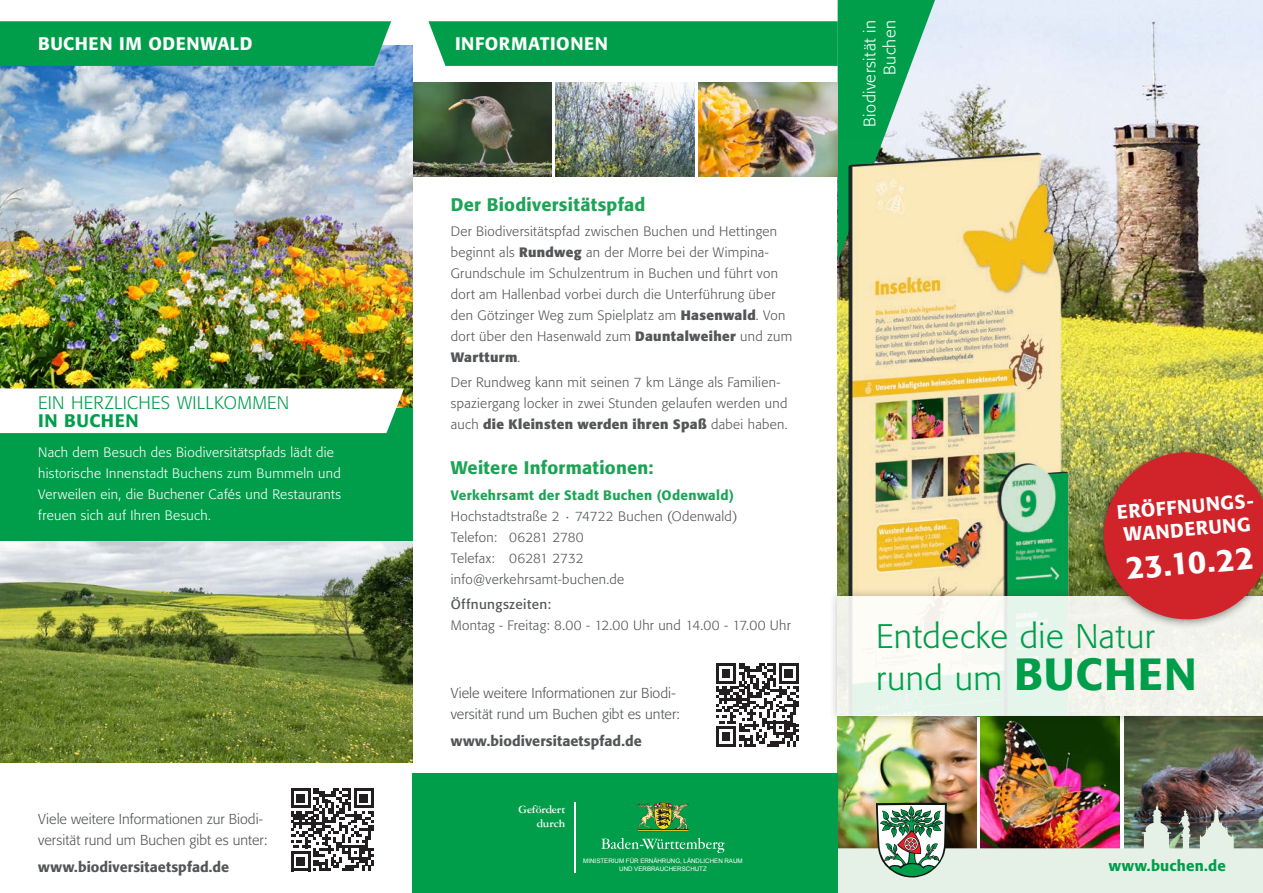
<style>
.page{position:relative;width:1263px;height:893px;background:#fff}
.page>*{position:absolute;margin:0;border:0;box-sizing:border-box;transform-origin:0 0}
.t1{font:300 33.75px/42px "Formata";letter-spacing:.02em;color:#009e4b}
.t2{font:500 31.35px "Formata";color:#fff}
.t3{font:500 19.35px/23.2px "Formata";color:#fff}
.t4{font:500 18px "Formata";letter-spacing:.02em;color:#1ca456}
.t5{font:500 18px "Formata";letter-spacing:.035em;color:#fff}
.t6{font:300 18px "Formata";letter-spacing:.025em;color:#009e4b}
.t7{font:500 18px "Formata";letter-spacing:.035em;color:#009e4b}
.t8{font:300 16.5px/19.8px "Formata";letter-spacing:.03em;color:#fff;text-align:right}
.t9{font:500 15px "Formata";letter-spacing:.015em;color:#009e4b}
.t10{font:300 14.25px/21px "Formata";letter-spacing:.005em;color:#545557}
.t11{font:500 14.25px "Formata";letter-spacing:.01em;color:#545557}
.t12{font:300 13.5px/21px "Formata";letter-spacing:.03em;color:#545557}
.t13{font:300 13.5px/21px "Formata";letter-spacing:.03em;color:#fff}
.t14{font:13.5px "Formata";letter-spacing:.035em;color:#545557}
.t15{font:700 11.7px/14px "Garamond 3 LT Std";letter-spacing:-.02em;color:#fffefa;text-align:right}
.t16{font:6.15px/7.4px "Arial";color:#fffefa;text-align:center}
.s1{font-weight:700}
.s2{font-weight:500;color:#1ca456}
.s3{font-family:"Officina Serif Std";font-weight:400}
.s4{font-weight:500;font-size:44.7px}
</style>
<div class="page">
<img style="left:0;top:541px;width:412px;height:221px">
<img style="left:838px;top:0;width:425px;height:587px">
<img style="left:842px;top:140px;width:234px;height:447px">
<img style="left:981px;top:725px;width:139px;height:77px">
<img style="left:838px;top:725px;width:138px;height:77px">
<img style="left:412px;top:83px;width:16px;height:93px">
<img style="left:1124px;top:725px;width:139px;height:77px">
<div style="left:0;top:210px;width:412px;height:331px;background:#009e4b"></div>
<img style="left:0;top:46px;width:412px;height:362px">
<div style="left:828px;top:587px;width:435px;height:138px;background:#231f20;opacity:.35"></div>
<div style="left:838px;top:596px;width:425px;height:120px;background:linear-gradient(to right,#f2f8f3,#f2f3eb)"></div>
<img style="left:838px;top:802px;width:425px;height:91px">
<div style="left:0;top:21px;width:391px;height:45px;background:#009e4b"></div>
<svg style="left:1086px;top:435px;width:177px;height:202px;background:#c55e4d"></svg>
<div style="left:0;top:388px;width:404px;height:45px;background:#fff"></div>
<img style="left:428px;top:0;width:507px;height:261px">
<div style="left:412px;top:774px;width:426px;height:119px;background:#009e4b"></div>
<svg style="left:601px;top:838px;width:124px;height:15px"></svg>
<svg style="left:637px;top:802px;width:52px;height:29px"></svg>
<hr style="left:574px;top:802px;width:1px;height:71px;background:#fffefa">
<svg style="left:716px;top:663px;width:83px;height:83px"></svg>
<svg style="left:291px;top:788px;width:83px;height:83px"></svg>
<h3 class="t5" style="left:38px;top:33px;width:216px">BUCHEN IM ODENWALD</h3>
<h3 class="t6" style="left:38px;top:393px;width:252px">EIN HERZLICHES WILLKOMMEN</h3>
<h3 class="t7" style="left:38px;top:410px;width:102px">IN BUCHEN</h3>
<p class="t13" style="left:38px;top:442px;width:304px">Nach dem Besuch des Biodiversitätspfads lädt die historische Innenstadt Buchens zum Bummeln und Verweilen ein, die Buchener Cafés und Restaurants freuen sich auf Ihren Besuch.</p>
<p class="t10" style="left:38px;top:808px;width:231px">Viele weitere Informationen zur Biodi&shy;versität rund um Buchen gibt es unter:</p>
<p class="t11" style="left:38px;top:858px;width:192px">www.biodiversitaetspfad.de</p>
<h3 class="t5" style="left:455px;top:33px;width:154px">INFORMATIONEN</h3>
<h3 class="t4" style="left:451px;top:193px;width:196px">Der Biodiversitätspfad</h3>
<p class="t12" style="left:451px;top:221px;width:343px">Der Biodiversitätspfad zwischen Buchen und Hettingen beginnt als <span class="s1">Rundweg</span> an der Morre bei der Wimpina-Grundschule im Schulzentrum in Buchen und führt von dort am Hallenbad vorbei durch die Unterführung über den Götzinger Weg zum Spielplatz am <span class="s1">Hasenwald</span>. Von dort über den Hasenwald zum <span class="s1">Dauntalweiher</span> und zum <span class="s1">Wartturm</span>.</p>
<p class="t12" style="left:451px;top:372px;width:338px">Der Rundweg kann mit seinen 7 km Länge als Familien&shy;spaziergang locker in zwei Stunden gelaufen werden und auch <span class="s1">die Kleinsten werden ihren Spaß</span> dabei haben.</p>
<h3 class="t4" style="left:451px;top:457px;width:204px">Weitere Informationen:</h3>
<p class="t12" style="left:451px;top:485px;width:288px"><span class="s2">Verkehrsamt der Stadt Buchen (Odenwald)<br></span>Hochstadtstraße 2 <span class="s3">∙</span> 74722 Buchen (Odenwald)<br>Telefon: 06281 2780<br>Telefax: 06281 2732 info@verkehrsamt-buchen.de</p>
<p class="t14" style="left:451px;top:596px;width:102px">Öffnungszeiten:</p>
<p class="t12" style="left:451px;top:615px;width:341px">Montag - Freitag: 8.00 - 12.00 Uhr und 14.00 - 17.00 Uhr</p>
<p class="t10" style="left:451px;top:683px;width:231px">Viele weitere Informationen zur Biodi&shy;versität rund um Buchen gibt es unter:</p>
<p class="t11" style="left:451px;top:733px;width:192px">www.biodiversitaetspfad.de</p>
<p class="t15" style="left:518px;top:802px;width:48px">Gefördert durch</p>
<p class="t16" style="left:583px;top:858px;width:161px">MINISTERIUM FÜR ERNÄHRUNG, LÄNDLICHEN RAUM<br>UND VERBRAUCHERSCHUTZ</p>
<p class="t8" style="left:860px;top:127px;width:108px;rotate:-90deg">Biodiversität in<br>Buchen</p>
<h3 class="t3" style="left:1116px;top:500px;width:141px;rotate:-5deg">ERÖFFNUNGS-<br>WANDERUNG</h3>
<h2 class="t2" style="left:1124px;top:549px;width:130px;rotate:-5deg">23.10.22</h2>
<h1 class="t1" style="left:876px;top:615px;width:322px">Entdecke die Natur rund um <span class="s4">BUCHEN</span></h1>
<p class="t9" style="left:1109px;top:857px;width:119px">www.buchen.de</p>
</div>
